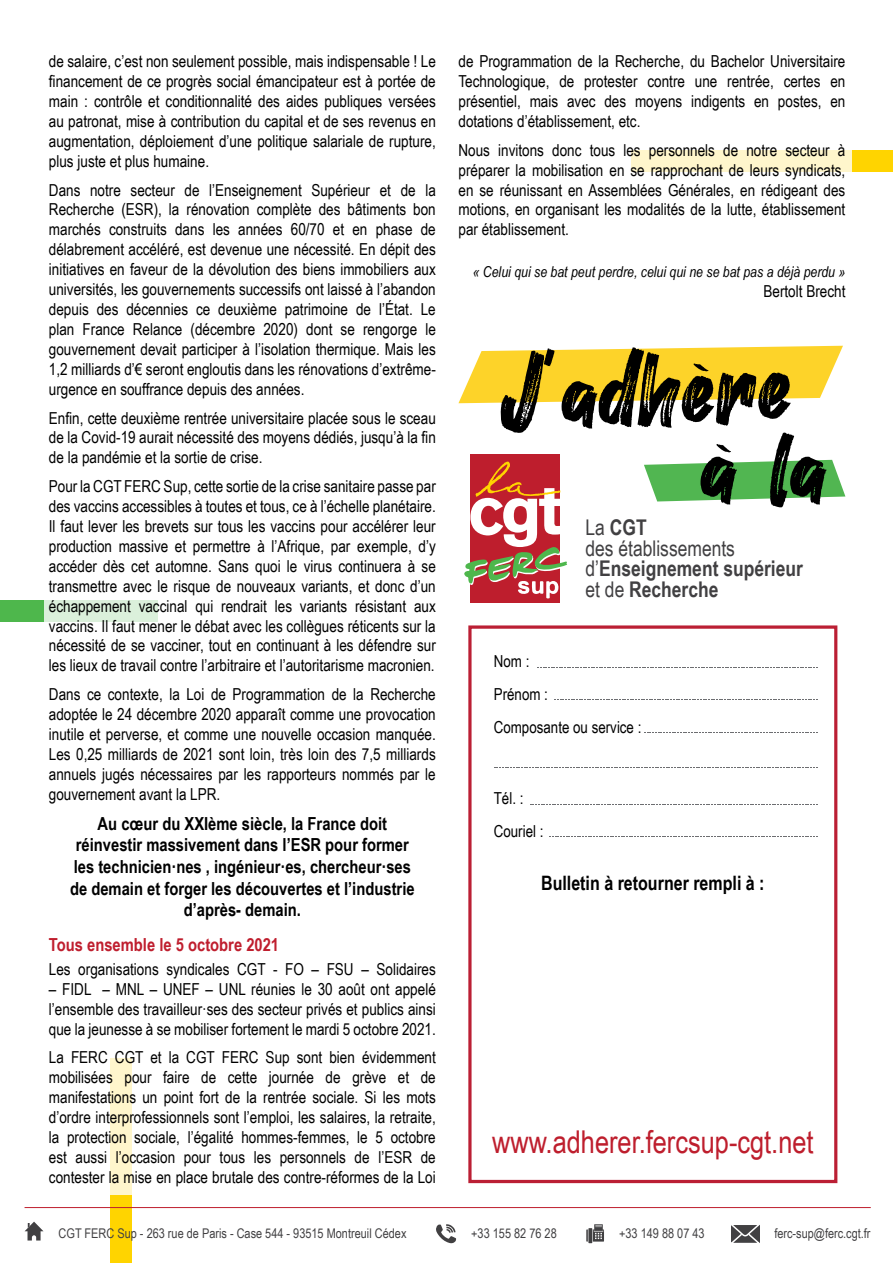
<style>
.page{position:relative;width:893px;height:1263px;background:#fff}
.page>*{position:absolute;margin:0;border:0;box-sizing:border-box;transform-origin:0 0}
.t1{font:31.5px "Arial Narrow";color:#be1e2d}
.t2{font:700 21.6px/20.4px "Arial Narrow";color:#414042}
.t3{font:700 19.8px "Arial Narrow";color:#000}
.t4{font:700 18px/21.6px "Arial Narrow";color:#000;text-align:center}
.t5{font:700 18px "Arial Narrow";color:#bf1e2e}
.t6{font:16.5px/20px "Arial Narrow";color:#000;text-align:justify}
.t7{font:italic 15px "Arial Narrow";color:#000}
.t8{font:13.35px "Arial Narrow";color:#414042}
.s1{font-weight:400}
</style>
<div class="page">
<div style="left:632px;top:151px;width:261px;height:21px;background:#ffd400"></div>
<div style="left:111px;top:1058px;width:21px;height:205px;background:#ffd400"></div>
<div style="left:0;top:601px;width:157px;height:21px;background:#4eb74c"></div>
<div style="left:44px;top:43px;width:808px;height:1151px;background:#fff"></div>
<svg style="left:25px;top:1221px;width:19px;height:19px"></svg>
<svg style="left:436px;top:1224px;width:20px;height:19px"></svg>
<svg style="left:586px;top:1224px;width:18px;height:19px"></svg>
<svg style="left:731px;top:1225px;width:29px;height:18px"></svg>
<hr style="left:25px;top:1207px;width:846px;height:1px;background:#be1e2d">
<div style="left:468px;top:625px;width:369px;height:558px;border:3px solid #bb1f34"></div>
<div style="left:470px;top:454px;width:90px;height:149px;background:#be1e2d"></div>
<svg style="left:458px;top:346px;width:387px;height:253px"></svg>
<svg style="left:537px;top:667px;width:280px;height:1px"></svg>
<svg style="left:554px;top:699px;width:263px;height:1px"></svg>
<svg style="left:530px;top:804px;width:287px;height:1px"></svg>
<svg style="left:549px;top:836px;width:268px;height:1px"></svg>
<svg style="left:494px;top:767px;width:323px;height:1px"></svg>
<p class="t6" style="left:49px;top:51px;width:388px">de salaire, c’est non seulement possible, mais indispensable ! Le financement de ce progrès social émancipateur est à portée de main : contrôle et conditionnalité des aides publiques versées au patronat, mise à contribution du capital et de ses revenus en augmentation, déploiement d’une politique salariale de rupture, plus juste et plus humaine.</p>
<p class="t6" style="left:49px;top:179px;width:388px">Dans notre secteur de l’Enseignement Supérieur et de la Recherche (ESR), la rénovation complète des bâtiments bon marchés construits dans les années 60/70 et en phase de délabrement accéléré, est devenue une nécessité. En dépit des initiatives en faveur de la dévolution des biens immobiliers aux universités, les gouvernements successifs ont laissé à l’abandon depuis des décennies ce deuxième patrimoine de l’État. Le plan France Relance (décembre 2020) dont se rengorge le gouvernement devait participer à l’isolation thermique. Mais les 1,2 milliards d’€ seront engloutis dans les rénovations d’extrême&shy;urgence en souffrance depuis des années.</p>
<p class="t6" style="left:49px;top:407px;width:388px">Enfin, cette deuxième rentrée universitaire placée sous le sceau de la Covid-19 aurait nécessité des moyens dédiés, jusqu’à la fin de la pandémie et la sortie de crise.</p>
<p class="t6" style="left:49px;top:475px;width:388px">Pour la CGT FERC Sup, cette sortie de la crise sanitaire passe par des vaccins accessibles à toutes et tous, ce à l’échelle planétaire.<br>Il faut lever les brevets sur tous les vaccins pour accélérer leur production massive et permettre à l’Afrique, par exemple, d’y accéder dès cet automne. Sans quoi le virus continuera à se transmettre avec le risque de nouveaux variants, et donc d’un échappement vaccinal qui rendrait les variants résistant aux vaccins. Il faut mener le débat avec les collègues réticents sur la nécessité de se vacciner, tout en continuant à les défendre sur les lieux de travail contre l’arbitraire et l’autoritarisme macronien.</p>
<p class="t6" style="left:49px;top:683px;width:388px">Dans ce contexte, la Loi de Programmation de la Recherche adoptée le 24 décembre 2020 apparaît comme une provocation inutile et perverse, et comme une nouvelle occasion manquée.<br>Les 0,25 milliards de 2021 sont loin, très loin des 7,5 milliards annuels jugés nécessaires par les rapporteurs nommés par le gouvernement avant la LPR.</p>
<p class="t4" style="left:70px;top:812px;width:346px">Au cœur du XXIème siècle, la France doit réinvestir massivement dans l’ESR pour former les technicien·nes , ingénieur·es, chercheur·ses de demain et forger les découvertes et l’industrie d’après- demain.</p>
<p class="t5" style="left:49px;top:930px;width:232px">Tous ensemble le 5 octobre 2021</p>
<p class="t6" style="left:49px;top:958px;width:388px">Les organisations syndicales CGT - FO – FSU – Solidaires</p>
<p class="t6" style="left:49px;top:978px;width:388px">– FIDL – MNL – UNEF – UNL réunies le 30 août ont appelé l’ensemble des travailleur·ses des secteur privés et publics ainsi que la jeunesse à se mobiliser fortement le mardi 5 octobre 2021.</p>
<p class="t6" style="left:49px;top:1047px;width:388px">La FERC CGT et la CGT FERC Sup sont bien évidemment mobilisées pour faire de cette journée de grève et de manifestations un point fort de la rentrée sociale. Si les mots d’ordre interprofessionnels sont l’emploi, les salaires, la retraite, la protection sociale, l’égalité hommes-femmes, le 5 octobre est aussi l’occasion pour tous les personnels de l’ESR de contester la mise en place brutale des contre-réformes de la Loi</p>
<p class="t6" style="left:458px;top:51px;width:388px">de Programmation de la Recherche, du Bachelor Universitaire Technologique, de protester contre une rentrée, certes en présentiel, mais avec des moyens indigents en postes, en dotations d’établissement, etc.</p>
<p class="t6" style="left:458px;top:139px;width:388px">Nous invitons donc tous les personnels de notre secteur à préparer la mobilisation en se rapprochant de leurs syndicats, en se réunissant en Assemblées Générales, en rédigeant des motions, en organisant les modalités de la lutte, établissement par établissement.</p>
<p class="t7" style="left:473px;top:261px;width:374px">« Celui qui se bat peut perdre, celui qui ne se bat pas a déjà perdu »</p>
<p class="t6" style="left:763px;top:280px;width:83px">Bertolt Brecht</p>
<p class="t2" style="left:586px;top:516px;width:219px"><span class="s1">La</span> CGT<br><span class="s1">des établissements d’</span>Enseignement supérieur <span class="s1">et de</span> Recherche</p>
<p class="t6" style="left:494px;top:644px;width:149px;line-height:33px;text-align:left">Nom :<br>Prénom :<br>Composante ou service :</p>
<p class="t6" style="left:494px;top:782px;width:51px;line-height:32.5px">Tél. :<br>Couriel :</p>
<p class="t3" style="left:541px;top:868px;width:225px">Bulletin à retourner rempli à :</p>
<p class="t1" style="left:492px;top:1118px;width:323px">www.adherer.fercsup-cgt.net</p>
<p class="t8" style="left:59px;top:1224px;width:349px">CGT FERC Sup - 263 rue de Paris - Case 544 - 93515 Montreuil Cédex</p>
<p class="t8" style="left:471px;top:1224px;width:87px">+33 155 82 76 28</p>
<p class="t8" style="left:619px;top:1224px;width:87px">+33 149 88 07 43</p>
<p class="t8" style="left:774px;top:1224px;width:98px">ferc-sup@ferc.cgt.fr</p>
</div>
